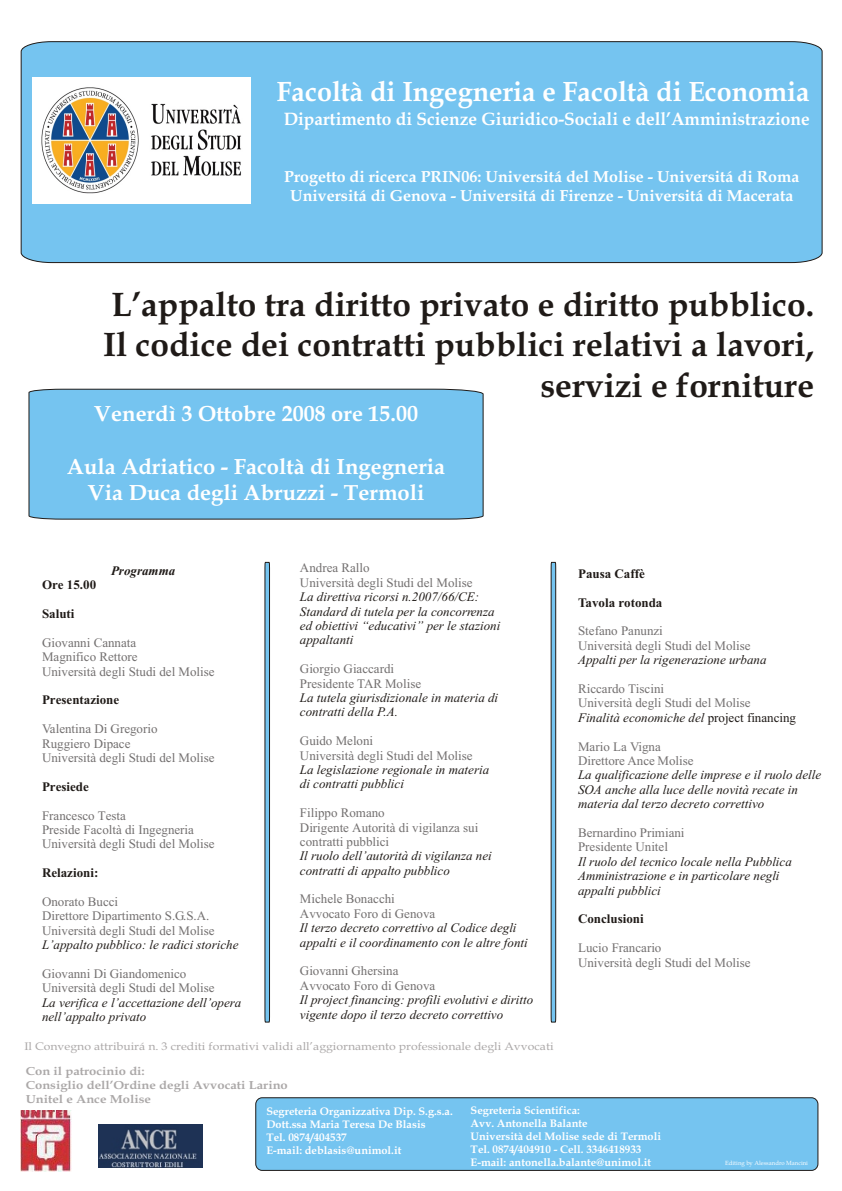
<style>
.page{position:relative;width:842px;height:1191px;background:#fff}
.page>*{position:absolute;margin:0;border:0;box-sizing:border-box;transform-origin:0 0}
.t1{font:700 34px/40.4px "Book Antiqua";color:#1f1a17;text-align:right}
.t2{font:700 28px "Book Antiqua";color:#fff;scale:.96 1}
.t3{font:700 22px/26.1px "Book Antiqua";color:#fff;text-align:center}
.t4{font:700 18px "Book Antiqua";color:#fff;scale:.96 1}
.t5{font:700 16px/19px "Book Antiqua";color:#fff;text-align:center}
.t6{font:italic 13px/14.4px "Times New Roman";color:#1f1a17}
.t7{font:13px/14.4px "Times New Roman";color:#737070}
.t8{font:700 13px "Times New Roman";color:#1f1a17}
.t9{font:italic 700 13px "Times New Roman";color:#1f1a17}
.t10{font:700 11.7px/13.9px "Book Antiqua";color:#aba8a8;scale:1.11 1}
.t11{font:700 11px/13.1px "Book Antiqua";color:#fff}
.t12{font:11px "Book Antiqua";color:#aba8a8;scale:1.11 1}
.t13{font:6px "Book Antiqua";color:#fff}
.s1{font-style:normal}
</style>
<div class="page">
<div style="left:21px;top:41px;width:801px;height:222px;background:#75c4f0"></div>
<div style="left:256px;top:1098px;width:562px;height:73px;background:#75c4f0;border:1px solid #1f1a17;border-radius:6px"></div>
<div style="left:29px;top:389px;width:454px;height:130px;background:#75c4f0"></div>
<img style="left:32px;top:77px;width:218px;height:127px">
<img style="left:21px;top:1110px;width:50px;height:62px">
<img style="left:98px;top:1125px;width:104px;height:43px">
<svg style="left:265px;top:562px;width:5px;height:460px;background:#5c92b1"></svg>
<svg style="left:551px;top:562px;width:5px;height:460px;background:#5e93b1"></svg>
<h2 class="t2" style="left:277px;top:81px;width:557px">Facoltà di Ingegneria e Facoltà di Economia</h2>
<h3 class="t4" style="left:284px;top:112px;width:549px">Dipartimento di Scienze Giuridico-Sociali e dell’Amministrazione</h3>
<p class="t5" style="left:284px;top:169px;width:517px">Progetto di ricerca PRIN06: Universitá del Molise - Universitá di Roma<br>Universitá di Genova - Universitá di Firenze - Universitá di Macerata</p>
<h1 class="t1" style="left:103px;top:288px;width:713px">L’appalto tra diritto privato e diritto pubblico.<br>Il codice dei contratti pubblici relativi a lavori, servizi e forniture</h1>
<h3 class="t3" style="left:94px;top:403px;width:325px">Venerdì 3 Ottobre 2008 ore 15.00</h3>
<h3 class="t3" style="left:67px;top:456px;width:380px">Aula Adriatico - Facoltà di Ingegneria<br>Via Duca degli Abruzzi - Termoli</h3>
<p class="t8" style="left:42px;top:580px;width:56px">Ore 15.00</p>
<p class="t8" style="left:42px;top:609px;width:34px">Saluti</p>
<p class="t9" style="left:111px;top:566px;width:66px">Programma</p>
<p class="t7" style="left:42px;top:637px;width:174px">Giovanni Cannata<br>Magnifico Rettore<br>Università degli Studi del Molise</p>
<p class="t8" style="left:42px;top:696px;width:79px">Presentazione</p>
<p class="t7" style="left:42px;top:723px;width:174px">Valentina Di Gregorio<br>Ruggiero Dipace<br>Università degli Studi del Molise</p>
<p class="t8" style="left:42px;top:782px;width:48px">Presiede</p>
<p class="t7" style="left:42px;top:809px;width:174px">Francesco Testa<br>Preside Facoltà di Ingegneria<br>Università degli Studi del Molise</p>
<p class="t8" style="left:42px;top:868px;width:58px">Relazioni:</p>
<p class="t7" style="left:42px;top:896px;width:174px">Onorato Bucci<br>Direttore Dipartimento S.G.S.A.<br>Università degli Studi del Molise</p>
<p class="t7" style="left:42px;top:968px;width:174px">Giovanni Di Giandomenico<br>Università degli Studi del Molise</p>
<p class="t6" style="left:42px;top:939px;width:198px">L’appalto pubblico: le radici storiche</p>
<p class="t6" style="left:42px;top:996px;width:201px">La verifica e l’accettazione dell’opera nell’appalto privato</p>
<p class="t7" style="left:300px;top:562px;width:174px">Andrea Rallo<br>Università degli Studi del Molise</p>
<p class="t6" style="left:300px;top:591px;width:202px">La direttiva ricorsi n.2007/66/CE:<br>Standard di tutela per la concorrenza ed obiettivi “educativi” per le stazioni appaltanti</p>
<p class="t7" style="left:300px;top:663px;width:123px">Giorgio Giaccardi<br>Presidente TAR Molise</p>
<p class="t6" style="left:300px;top:692px;width:200px">La tutela giurisdizionale in materia di contratti della P.A.</p>
<p class="t7" style="left:300px;top:735px;width:174px">Guido Meloni<br>Università degli Studi del Molise</p>
<p class="t6" style="left:300px;top:764px;width:191px">La legislazione regionale in materia di contratti pubblici</p>
<p class="t7" style="left:300px;top:807px;width:180px">Filippo Romano<br>Dirigente Autorità di vigilanza sui contratti pubblici</p>
<p class="t6" style="left:300px;top:850px;width:193px">Il ruolo dell’autorità di vigilanza nei contratti di appalto pubblico</p>
<p class="t7" style="left:300px;top:893px;width:137px">Michele Bonacchi<br>Avvocato Foro di Genova</p>
<p class="t6" style="left:300px;top:922px;width:229px">Il terzo decreto correttivo al Codice degli appalti e il coordinamento con le altre fonti</p>
<p class="t7" style="left:300px;top:965px;width:137px">Giovanni Ghersina<br>Avvocato Foro di Genova</p>
<p class="t6" style="left:300px;top:994px;width:235px">Il project financing: profili evolutivi e diritto vigente dopo il terzo decreto correttivo</p>
<p class="t12" style="left:24px;top:1042px;width:478px">Il Convegno attribuirá n. 3 crediti formativi validi all’aggiornamento professionale degli Avvocati</p>
<p class="t10" style="left:26px;top:1065px;width:238px">Con il patrocinio di:<br>Consiglio dell’Ordine degli Avvocati Larino<br>Unitel e Ance Molise</p>
<p class="t8" style="left:578px;top:569px;width:68px">Pausa Caffè</p>
<p class="t8" style="left:578px;top:598px;width:86px">Tavola rotonda</p>
<p class="t7" style="left:578px;top:625px;width:174px">Stefano Panunzi<br>Università degli Studi del Molise</p>
<p class="t7" style="left:578px;top:683px;width:174px">Riccardo Tiscini<br>Università degli Studi del Molise</p>
<p class="t7" style="left:578px;top:740px;width:117px">Mario La Vigna<br>Direttore Ance Molise</p>
<p class="t6" style="left:578px;top:654px;width:190px">Appalti per la rigenerazione urbana</p>
<p class="t6" style="left:578px;top:712px;width:220px">Finalità economiche del <span class="s1">project financing</span></p>
<p class="t6" style="left:578px;top:769px;width:245px">La qualificazione delle imprese e il ruolo delle<br>SOA anche alla luce delle novità recate in materia dal terzo decreto correttivo</p>
<p class="t7" style="left:578px;top:827px;width:108px">Bernardino Primiani<br>Presidente Unitel</p>
<p class="t6" style="left:578px;top:856px;width:215px">Il ruolo del tecnico locale nella Pubblica<br>Amministrazione e in particolare negli appalti pubblici</p>
<p class="t8" style="left:578px;top:915px;width:67px">Conclusioni</p>
<p class="t7" style="left:578px;top:942px;width:174px">Lucio Francario<br>Università degli Studi del Molise</p>
<p class="t11" style="left:266px;top:1105px;width:188px">Segreteria Organizzativa Dip. S.g.s.a.<br>Dott.ssa Maria Teresa De Blasis<br>Tel. 0874/404537<br>E-mail: deblasis@unimol.it</p>
<p class="t11" style="left:471px;top:1105px;width:192px">Segreteria Scientifica:<br>Avv. Antonella Balante<br>Università del Molise sede di Termoli<br>Tel. 0874/404910 - Cell. 3346418933<br>E-mail: antonella.balante@unimol.it</p>
<p class="t13" style="left:725px;top:1161px;width:84px">Editing by Alessandro Mancini</p>
</div>
